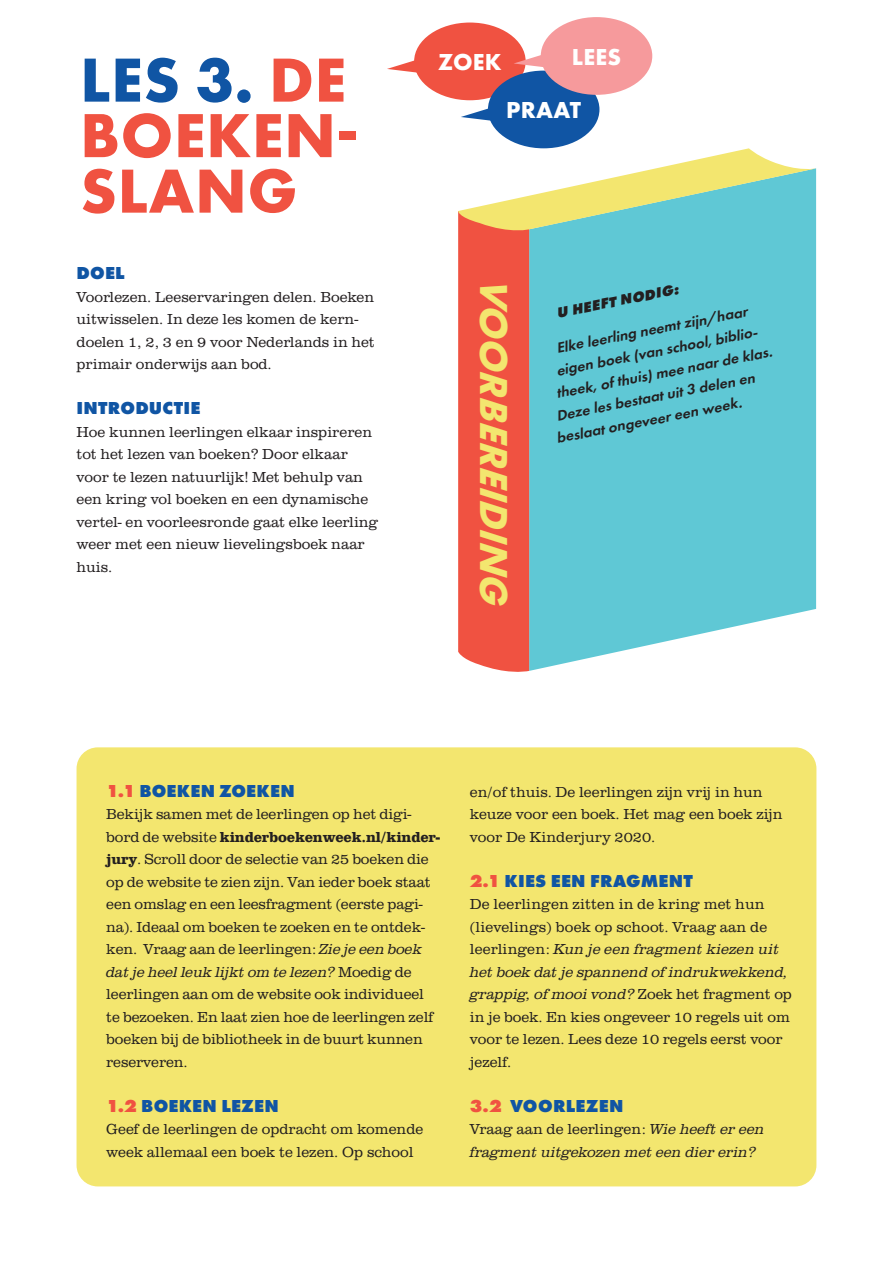
<style>
.page{position:relative;width:893px;height:1263px;background:#fff}
.page>*{position:absolute;margin:0;border:0;box-sizing:border-box;transform-origin:0 0}
.kop{font:700 64.5px "Futura PT";letter-spacing:.01em;color:#f05241}
.kop-2{font:700 64.5px "Futura PT";color:#1055a4}
.body{font:italic 700 40.5px "Futura PT";color:#f3e66f}
.kop-3{font:700 24px "Futura PT";letter-spacing:.01em;color:#fff}
.body-2{font:800 18px "Futura PT";letter-spacing:.01em;color:#1055a4}
.subkop{font:800 18px "Futura PT";color:#1055a4}
.body-3{font:300 15px/22.5px "Clarendon URW";letter-spacing:-.005em;color:#231f20}
.body-4{font:italic 600 15px "Futura PT";color:#231f20;scale:1.04 1}
.body-5{font:italic 300 15px/22.5px "Clarendon URW";color:#231f20}
.body-6{font:italic 800 15px "Futura PT";color:#231f20}
.s1{color:#f05241}
.s2{font-weight:700}
.s3{font-style:italic}
.s4{font-style:normal}
</style>
<div class="page">
<svg style="left:458px;top:148px;width:358px;height:524px;background:#90bbbb"></svg>
<div style="left:77px;top:747px;width:739px;height:439px;background:#f3e66f;border-radius:21px"></div>
<div style="left:414px;top:23px;width:112px;height:77px;background:#f05241;border-radius:50%"></div>
<svg style="left:387px;top:59px;width:30px;height:14px"></svg>
<div style="left:488px;top:71px;width:111px;height:77px;background:#1055a4;border-radius:50%"></div>
<svg style="left:461px;top:108px;width:30px;height:13px"></svg>
<div style="left:541px;top:17px;width:111px;height:78px;background:#f69a9c;border-radius:50%"></div>
<svg style="left:514px;top:54px;width:30px;height:14px"></svg>
<p class="kop-2" style="left:80px;top:38px;width:267px">LES 3. <span class="s1">DE</span></p>
<p class="kop" style="left:80px;top:94px;width:280px">BOEKEN-</p>
<p class="kop" style="left:80px;top:149px;width:219px">SLANG</p>
<p class="subkop" style="left:77px;top:262px;width:50px">DOEL</p>
<p class="body-3" style="left:77px;top:285px;width:300px">Voorlezen. Leeservaringen delen. Boeken uitwisselen. In deze les komen de kern&shy;doelen 1, 2, 3 en 9 voor Nederlands in het primair onderwijs aan bod.</p>
<p class="body-2" style="left:77px;top:397px;width:125px">INTRODUCTIE</p>
<p class="body-3" style="left:77px;top:420px;width:303px">Hoe kunnen leerlingen elkaar inspireren tot het lezen van boeken? Door elkaar voor te lezen natuurlijk! Met behulp van een kring vol boeken en een dynamische vertel- en voorleesronde gaat elke leerling weer met een nieuw lievelingsboek naar huis.</p>
<p class="kop-3" style="left:438px;top:47px;width:65px">ZOEK</p>
<p class="kop-3" style="left:572px;top:41px;width:51px">LEES</p>
<p class="kop-3" style="left:506px;top:95px;width:76px">PRAAT</p>
<p class="body" style="left:519px;top:278px;width:337px;rotate:90deg">VOORBEREIDING</p>
<p class="body-6" style="left:555px;top:303px;width:126px;rotate:-11deg">U HEEFT NODIG:</p>
<p class="body-4" style="left:555px;top:339px;width:189px;rotate:-11deg">Elke leerling neemt zijn/haar</p>
<p class="body-4" style="left:555px;top:361px;width:200px;rotate:-11deg">eigen boek (van school, biblio-</p>
<p class="body-4" style="left:555px;top:384px;width:213px;rotate:-11deg">theek, of thuis) mee naar de klas.</p>
<p class="body-4" style="left:555px;top:406px;width:196px;rotate:-11deg">Deze les bestaat uit 3 delen en</p>
<p class="body-4" style="left:555px;top:429px;width:183px;rotate:-11deg">beslaat ongeveer een week.</p>
<p class="body-2" style="left:106px;top:779px;width:190px"><span class="s1">1.1</span> BOEKEN ZOEKEN</p>
<p class="body-3" style="left:106px;top:802px;width:335px">Bekijk samen met de leerlingen op het digi&shy;bord de website <span class="s2">kinderboekenweek.nl/kinder&shy;jury</span>. Scroll door de selectie van 25 boeken die op de website te zien zijn. Van ieder boek staat een omslag en een leesfragment (eerste pagi&shy;na). Ideaal om boeken te zoeken en te ontdek&shy;ken. Vraag aan de leerlingen: <span class="s3">Zie je een boek dat je heel leuk lijkt om te lezen?</span> Moedig de leerlingen aan om de website ook individueel te bezoeken. En laat zien hoe de leerlingen zelf boeken bij de bibliotheek in de buurt kunnen reserveren.</p>
<p class="body-2" style="left:106px;top:1094px;width:174px"><span class="s1">1.2</span> BOEKEN LEZEN</p>
<p class="body-3" style="left:106px;top:1117px;width:319px">Geef de leerlingen de opdracht om komende week allemaal een boek te lezen. Op school</p>
<p class="body-3" style="left:470px;top:780px;width:314px">en/of thuis. De leerlingen zijn vrij in hun keuze voor een boek. Het mag een boek zijn voor De Kinderjury 2020.</p>
<p class="body-2" style="left:470px;top:869px;width:224px"><span class="s1">2.1</span> KIES EEN FRAGMENT</p>
<p class="body-3" style="left:470px;top:892px;width:324px">De leerlingen zitten in de kring met hun (lievelings) boek op schoot. Vraag aan de leerlingen: <span class="s3">Kun je een fragment kiezen uit het boek dat je spannend of indrukwekkend, grappig, of mooi vond?</span> Zoek het fragment op in je boek. En kies ongeveer 10 regels uit om voor te lezen. Lees deze 10 regels eerst voor jezelf.</p>
<p class="body-2" style="left:470px;top:1094px;width:155px"><span class="s1">3.2</span> VOORLEZEN</p>
<p class="body-5" style="left:470px;top:1118px;width:296px"><span class="s4">Vraag aan de leerlingen:</span> Wie heeft er een fragment uitgekozen met een dier erin?</p>
</div>
